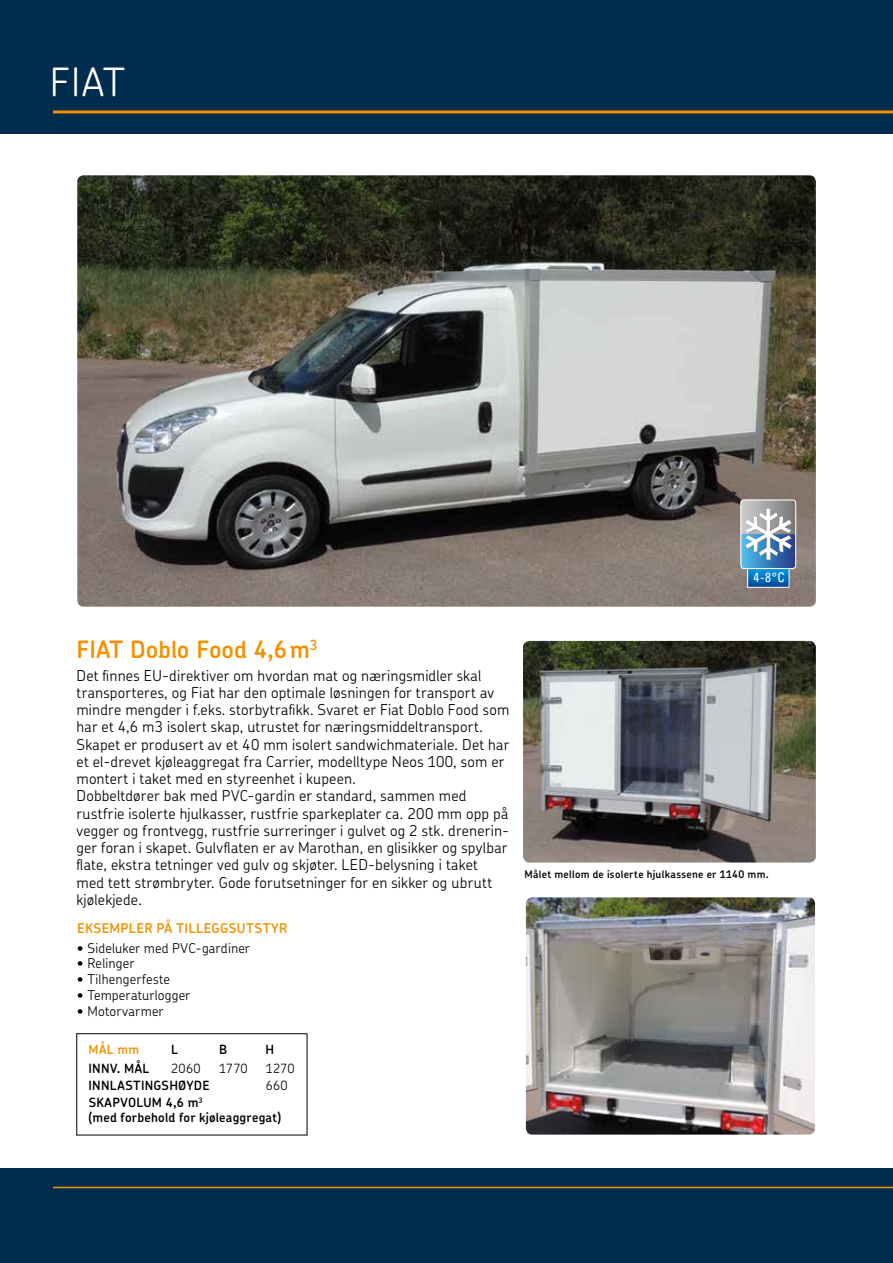
<style>
.page{position:relative;width:893px;height:1263px;background:#fff}
.page>*{position:absolute;margin:0;border:0;box-sizing:border-box;transform-origin:0 0}
.t1{font:300 39px "SKF Chevin";color:#fff}
.t2{font:600 24px "SKF Chevin";color:#f39200}
.t3{font:300 15px/17.2px "SKF Chevin";letter-spacing:.015em;color:#000}
.t4{font:300 13.5px "SKF Chevin";letter-spacing:.01em;color:#000}
.t5{font:600 13.5px "SKF Chevin";letter-spacing:.025em;color:#f39200}
.t6{font:condensed 13.35px "Univers";color:#fff}
.t7{font:600 12.75px/15px "SKF Chevin";letter-spacing:.015em;color:#000}
.t8{font:300 12.75px "SKF Chevin";letter-spacing:.02em;color:#000}
.t9{font:600 12.75px "SKF Chevin";color:#f39200}
.t10{font:600 10.5px "SKF Chevin";letter-spacing:.025em;color:#000}
</style>
<div class="page">
<div style="left:0;top:1169px;width:893px;height:94px;background:#002c4d"></div>
<div style="left:0;top:0;width:893px;height:134px;background:#002c4d"></div>
<hr style="left:53px;top:110px;width:840px;height:3px;background:#f39200">
<hr style="left:53px;top:1187px;width:840px;height:1px;background:#f39200">
<img style="left:77px;top:175px;width:739px;height:432px">
<img style="left:523px;top:641px;width:293px;height:221px">
<img style="left:526px;top:897px;width:289px;height:237px">
<svg style="left:749px;top:569px;width:39px;height:17px"></svg>
<div style="left:747px;top:562px;width:43px;height:26px;border:1px solid #fff"></div>
<svg style="left:742px;top:501px;width:52px;height:66px"></svg>
<div style="left:740px;top:499px;width:56px;height:70px;border:1px solid #fff;border-radius:3px"></div>
<h1 class="t1" style="left:50px;top:57px;width:76px">FIAT</h1>
<p class="t6" style="left:753px;top:569px;width:33px">4-8°C</p>
<h2 class="t2" style="left:77px;top:634px;width:243px">FIAT Doblo Food 4,6m<sup>3</sup></h2>
<p class="t3" style="left:77px;top:666px;width:434px">Det finnes EU-direktiver om hvordan mat og næringsmidler skal transporteres, og Fiat har den optimale løsningen for transport av mindre mengder i f.eks. storbytrafikk. Svaret er Fiat Doblo Food som har et 4,6 m3 isolert skap, utrustet for næringsmiddeltransport.<br>Skapet er produsert av et 40 mm isolert sandwichmateriale. Det har et el-drevet kjøleaggregat fra Carrier, modelltype Neos 100, som er montert i taket med en styreenhet i kupeen.<br>Dobbeltdører bak med PVC-gardin er standard, sammen med rustfrie isolerte hjulkasser, rustfrie sparkeplater ca. 200 mm opp på vegger og frontvegg, rustfrie surreringer i gulvet og 2 stk. drenerin&shy;ger foran i skapet. Gulvflaten er av Marothan, en glisikker og spylbar flate, ekstra tetninger ved gulv og skjøter. LED-belysning i taket<br>med tett strømbryter. Gode forutsetninger for en sikker og ubrutt kjølekjede.</p>
<p class="t5" style="left:77px;top:919px;width:212px">EKSEMPLER PÅ TILLEGGSUTSTYR</p>
<p class="t4" style="left:77px;top:939px;width:174px">• Sideluker med PVC-gardiner</p>
<p class="t4" style="left:77px;top:955px;width:59px">• Relinger</p>
<p class="t4" style="left:77px;top:970px;width:94px">• Tilhengerfeste</p>
<p class="t4" style="left:77px;top:986px;width:115px">• Temperaturlogger</p>
<p class="t4" style="left:77px;top:1002px;width:88px">• Motorvarmer</p>
<p class="t9" style="left:89px;top:1041px;width:52px">MÅL mm</p>
<p class="t7" style="left:171px;top:1041px;width:8px">L</p>
<p class="t7" style="left:219px;top:1041px;width:10px">B</p>
<p class="t7" style="left:266px;top:1041px;width:10px">H</p>
<p class="t7" style="left:89px;top:1061px;width:62px">INNV. MÅL</p>
<p class="t8" style="left:171px;top:1060px;width:31px">2060</p>
<p class="t8" style="left:219px;top:1060px;width:30px">1770</p>
<p class="t8" style="left:266px;top:1060px;width:30px">1270</p>
<p class="t7" style="left:89px;top:1078px;width:122px">INNLASTINGSHØYDE</p>
<p class="t8" style="left:266px;top:1077px;width:24px">660</p>
<p class="t7" style="left:89px;top:1095px;width:194px">SKAPVOLUM 4,6 m<sup>3<br></sup>(med forbehold for kjøleaggregat)</p>
<p class="t10" style="left:524px;top:867px;width:246px">Målet mellom de isolerte hjulkassene er 1140 mm.</p>
</div>
